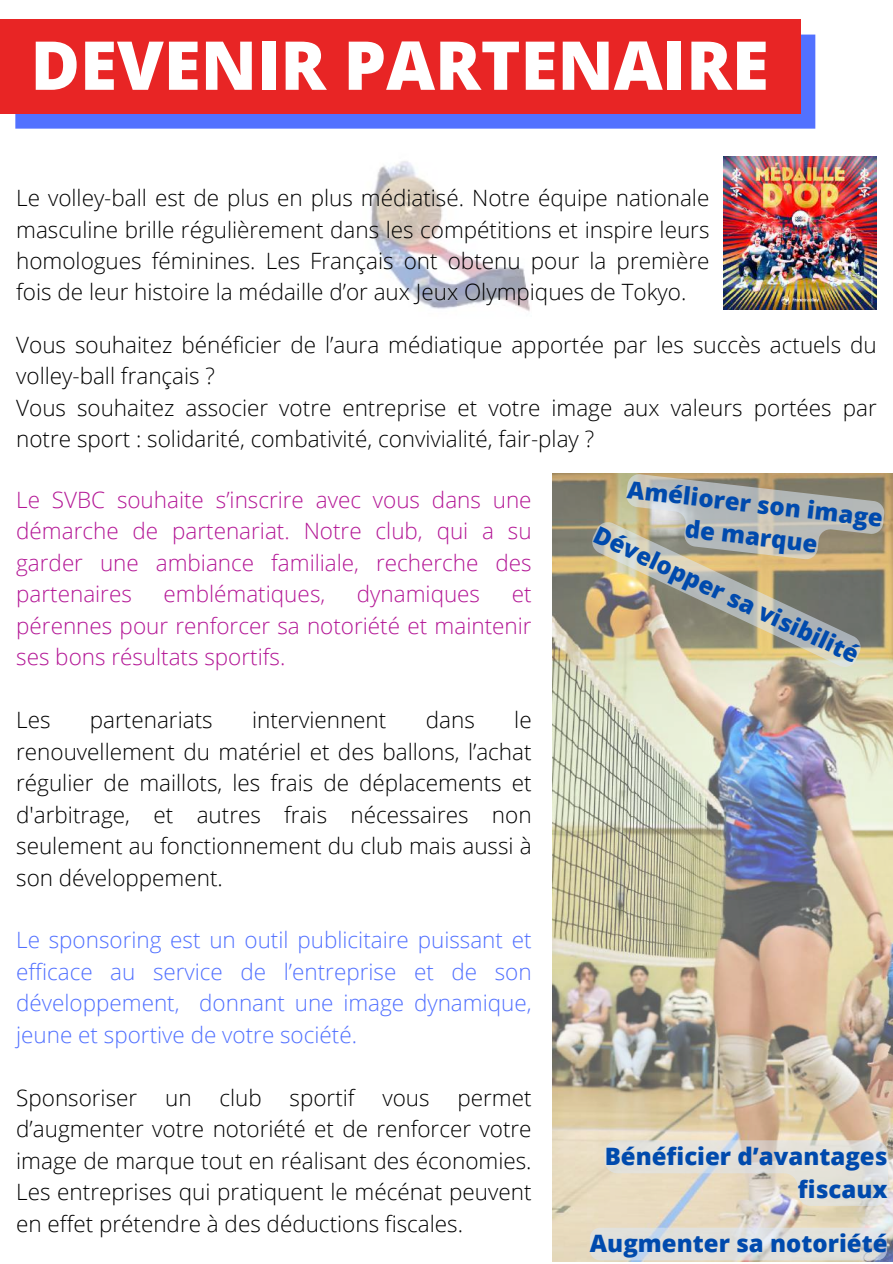
<style>
.page{position:relative;width:893px;height:1264px;background:#fff}
.page>*{position:absolute;margin:0;border:0;box-sizing:border-box;transform-origin:0 0}
.t1{font:800 67.5px "Open Sans";color:#fff}
.t2{font:800 24px/32.4px "Open Sans";color:#004aad;text-align:center}
.t3{font:300 22.5px/31.5px "Open Sans";color:#000;text-align:justify}
.t4{font:300 22.5px/31.5px "Open Sans";color:#b41896;text-align:justify}
.t5{font:300 22.5px/31.5px "Open Sans";color:#5271ff;text-align:justify}
</style>
<div class="page">
<svg style="left:15px;top:35px;width:800px;height:94px;background:#606eef"></svg>
<div style="left:0;top:19px;width:800px;height:94px;background:#e82525"></div>
<img style="left:371px;top:161px;width:159px;height:150px">
<img style="left:723px;top:156px;width:153px;height:153px">
<img style="left:552px;top:474px;width:340px;height:787px">
<div style="left:590px;top:1227px;width:297px;height:33px;background:#dce7f5;border-radius:10px;opacity:.55"></div>
<svg style="left:604px;top:1140px;width:283px;height:65px;background:#e0dcd1"></svg>
<img style="left:588px;top:473px;width:297px;height:198px">
<h1 class="t1" style="left:31px;top:18px;width:739px">DEVENIR PARTENAIRE</h1>
<p class="t3" style="left:16px;top:181px;width:694px">Le volley-ball est de plus en plus médiatisé. Notre équipe nationale masculine brille régulièrement dans les compétitions et inspire leurs homologues féminines. Les Français ont obtenu pour la première fois de leur histoire la médaille d’or aux Jeux Olympiques de Tokyo.</p>
<p class="t3" style="left:16px;top:328px;width:862px;text-align:left">Vous souhaitez bénéficier de l’aura médiatique apportée par les succès actuels du volley-ball français ?<br>Vous souhaitez associer votre entreprise et votre image aux valeurs portées par notre sport : solidarité, combativité, convivialité, fair-play ?</p>
<p class="t4" style="left:16px;top:483px;width:517px">Le SVBC souhaite s’inscrire avec vous dans une démarche de partenariat. Notre club, qui a su garder une ambiance familiale, recherche des partenaires</p>
<p class="t4" style="left:163px;top:577px;width:163px">emblématiques,</p>
<p class="t4" style="left:357px;top:577px;width:125px">dynamiques</p>
<p class="t4" style="left:16px;top:577px;width:517px;text-indent:495px">et pérennes pour renforcer sa notoriété et maintenir ses bons résultats sportifs.</p>
<p class="t3" style="left:16px;top:703px;width:517px;text-indent:498px">le renouvellement du matériel et des ballons, l’achat régulier de maillots, les frais de déplacements et d'arbitrage, et autres frais nécessaires non seulement au fonctionnement du club mais aussi à son développement.</p>
<p class="t3" style="left:16px;top:703px;width:36px">Les</p>
<p class="t3" style="left:90px;top:703px;width:124px">partenariats</p>
<p class="t3" style="left:252px;top:703px;width:136px">interviennent</p>
<p class="t3" style="left:426px;top:703px;width:50px">dans</p>
<p class="t5" style="left:16px;top:924px;width:517px">Le sponsoring est un outil publicitaire puissant et efficace au service de l’entreprise et de son développement, donnant une image dynamique, jeune et sportive de votre société.</p>
<p class="t3" style="left:16px;top:1081px;width:517px">Sponsoriser un club sportif vous permet d’augmenter votre notoriété et de renforcer votre image de marque tout en réalisant des économies.<br>Les entreprises qui pratiquent le mécénat peuvent en effet prétendre à des déductions fiscales.</p>
<p class="t2" style="left:629px;top:471px;width:258px;rotate:7deg">Améliorer son image de marque</p>
<p class="t2" style="left:602px;top:518px;width:291px;rotate:25deg">Développer sa visibilité</p>
<p class="t2" style="left:604px;top:1139px;width:284px;text-align:right">Bénéficier d’avantages fiscaux</p>
<p class="t2" style="left:590px;top:1226px;width:299px">Augmenter sa notoriété</p>
</div>
